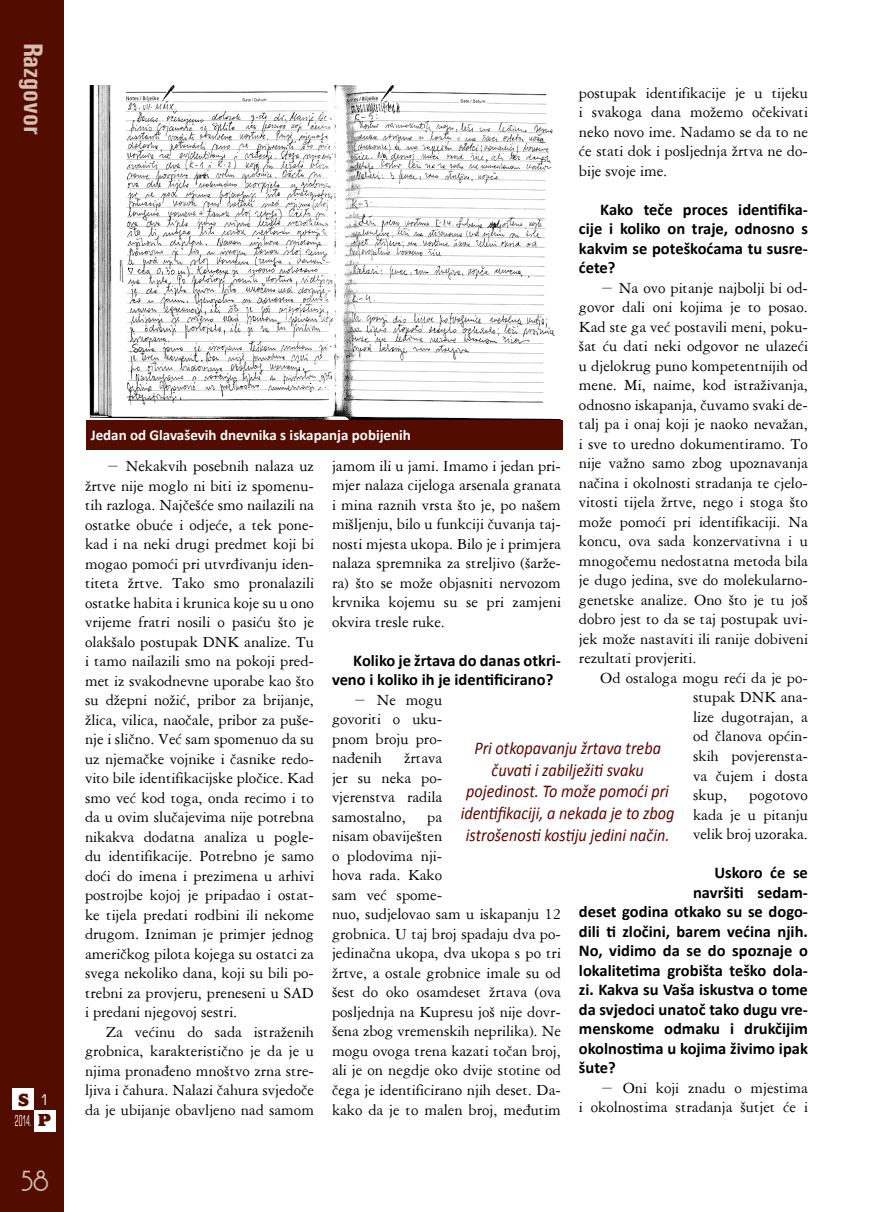
<style>
.page{position:relative;width:893px;height:1212px;background:#fff}
.page>*{position:absolute;margin:0;border:0;box-sizing:border-box;transform-origin:0 0}
.t1{font:700 condensed 27px "Univers";color:#d8bcb0}
.t2{font:27px "Andes";color:#d8bcb0}
.t3{font:italic 18px/21.6px "Calibri";color:#5e0600;text-align:center;scale:.9 1}
.t4{font:800 18px/20.2px "Alfredo";color:#520d00;text-align:right}
.t5{font:16.5px/19.5px "American Garamond BT";color:#000;text-align:justify}
.t6{font:700 16.5px/19.5px "Calibri";color:#000}
.t7{font:700 15px "Calibri";color:#fff}
.t8{font:condensed 15px "Square 721 BT";color:#fff;scale:.5 1}
.s1{font-family:"Square 721 BT";font-weight:400;font-stretch:condensed;font-size:15px;color:#fff}
</style>
<div class="page">
<div style="left:0;top:0;width:64px;height:1212px;background:#520d00"></div>
<div style="left:13px;top:1089px;width:21px;height:21px;background:#fff"></div>
<div style="left:34px;top:1110px;width:21px;height:21px;background:#fff"></div>
<img style="left:89px;top:85px;width:472px;height:335px">
<div style="left:86px;top:420px;width:477px;height:30px;background:#520d00"></div>
<h1 class="t1" style="left:50px;top:43px;width:94px;rotate:90deg">Razgovor</h1>
<p class="t4" style="left:18px;top:1090px;width:34px">S <span class="s1">1 </span>p</p>
<p class="t8" style="left:15px;top:1112px;width:35px">2014.</p>
<h1 class="t2" style="left:21px;top:1169px;width:29px">58</h1>
<p class="t5" style="left:579px;top:83px;width:230px">postupak identifikacije je u tijeku i svakoga dana možemo očekivati neko novo ime. Nadamo se da to ne će stati dok i posljednja žrtva ne do&shy;bije svoje ime.</p>
<p class="t6" style="left:579px;top:199px;width:230px;text-align:justify;text-indent:21px">Kako teče proces identifika&shy;cije i koliko on traje, odnosno s kakvim se poteškoćama tu susre&shy;ćete?</p>
<p class="t5" style="left:579px;top:278px;width:230px;text-indent:21px">− Na ovo pitanje najbolji bi od&shy;govor dali oni kojima je to posao.<br>Kad ste ga već postavili meni, poku&shy;šat ću dati neki odgovor ne ulazeći u djelokrug puno kompetentnijih od mene. Mi, naime, kod istraživanja, odnosno iskapanja, čuvamo svaki de&shy;talj pa i onaj koji je naoko nevažan, i sve to uredno dokumentiramo. To nije važno samo zbog upoznavanja načina i okolnosti stradanja te cjelo&shy;vitosti tijela žrtve, nego i stoga što može pomoći pri identifikaciji. Na koncu, ova sada konzervativna i u mnogočemu nedostatna metoda bila je dugo jedina, sve do molekularno&shy;genetske analize. Ono što je tu još dobro jest to da se taj postupak uvi&shy;jek može nastaviti ili ranije dobiveni rezultati provjeriti.</p>
<p class="t5" style="left:693px;top:668px;width:116px;text-indent:-93px">Od ostaloga mogu reći da je po&shy;stupak DNK ana&shy;lize dugotrajan, a od članova općin&shy;skih povjerensta&shy;va čujem i dosta skup,</p>
<p class="t7" style="left:91px;top:426px;width:322px">Jedan od Glavaševih dnevnika s iskapanja pobijenih</p>
<p class="t5" style="left:332px;top:456px;width:230px">jamom ili u jami. Imamo i jedan pri&shy;mjer nalaza cijeloga arsenala granata i mina raznih vrsta što je, po našem mišljenju, bilo u funkciji čuvanja taj&shy;nosti mjesta ukopa. Bilo je i primjera nalaza spremnika za streljivo (šarže&shy;ra) što se može objasniti nervozom krvnika kojemu su se pri zamjeni okvira tresle ruke.</p>
<p class="t6" style="left:332px;top:650px;width:230px;text-indent:21px">Koliko je žrtava do danas otkri&shy;veno i koliko ih je identificirano?</p>
<p class="t5" style="left:332px;top:690px;width:112px;text-indent:21px">− Ne mogu govoriti o uku&shy;pnom broju pro&shy;nađenih</p>
<p class="t5" style="left:85px;top:456px;width:230px;text-indent:21px">− Nekakvih posebnih nalaza uz žrtve nije moglo ni biti iz spomenu&shy;tih razloga. Najčešće smo nailazili na ostatke obuće i odjeće, a tek pone&shy;kad i na neki drugi predmet koji bi mogao pomoći pri utvrđivanju iden&shy;titeta žrtve. Tako smo pronalazili ostatke habita i krunica koje su u ono vrijeme fratri nosili o pasiću što je olakšalo postupak DNK analize. Tu i tamo nailazili smo na pokoji pred&shy;met iz svakodnevne uporabe kao što su džepni nožić, pribor za brijanje, žlica, vilica, naočale, pribor za puše&shy;nje i slično. Već sam spomenuo da su uz njemačke vojnike i časnike redo&shy;vito bile identifikacijske pločice. Kad smo već kod toga, onda recimo i to da u ovim slučajevima nije potrebna nikakva dodatna analiza u pogle&shy;du identifikacije. Potrebno je samo doći do imena i prezimena u arhivi postrojbe kojoj je pripadao i ostat&shy;ke tijela predati rodbini ili nekome drugom. Izniman je primjer jednog američkog pilota kojega su ostatci za svega nekoliko dana, koji su bili po&shy;trebni za provjeru, preneseni u SAD i predani njegovoj sestri.</p>
<p class="t5" style="left:85px;top:1022px;width:230px;text-indent:21px">Za većinu do sada istraženih grobnica, karakteristično je da je u njima pronađeno mnoštvo zrna stre&shy;ljiva i čahura. Nalazi čahura svjedoče da je ubijanje obavljeno nad samom</p>
<p class="t3" style="left:461px;top:736px;width:239px">Pri otkopavanju žrtava treba čuvati i zabilježiti svaku pojedinost. To može pomoći pri identifikaciji, a nekada je to zbog istrošenosti kostiju jedini način.</p>
<p class="t5" style="left:332px;top:748px;width:112px;text-indent:72px">žrtava jer su neka po&shy;vjerenstva radila samostalno,</p>
<p class="t5" style="left:693px;top:785px;width:116px;text-indent:56px">pogotovo kada je u pitanju velik broj uzoraka.</p>
<p class="t6" style="left:714px;top:862px;width:95px">Uskoro će se</p>
<p class="t6" style="left:693px;top:881px;width:116px">navršiti sedam-</p>
<p class="t6" style="left:579px;top:901px;width:230px">deset godina otkako su se dogo-</p>
<p class="t6" style="left:579px;top:920px;width:230px">dili ti zločini, barem većina njih.</p>
<p class="t6" style="left:579px;top:940px;width:230px">No, vidimo da se do spoznaje o</p>
<p class="t6" style="left:579px;top:959px;width:230px">lokalitetima grobišta teško dola-</p>
<p class="t6" style="left:579px;top:979px;width:230px">zi. Kakva su Vaša iskustva o tome</p>
<p class="t6" style="left:579px;top:998px;width:230px">da svjedoci unatoč tako dugu vre-</p>
<p class="t6" style="left:579px;top:1018px;width:230px">menskome odmaku i drukčijim</p>
<p class="t6" style="left:579px;top:1037px;width:230px">okolnostima u kojima živimo ipak</p>
<p class="t6" style="left:579px;top:1057px;width:38px">šute?</p>
<p class="t5" style="left:579px;top:1077px;width:230px;text-align:right">− Oni koji znadu o mjestima<br>i okolnostima stradanja šutjet će i</p>
<p class="t5" style="left:332px;top:807px;width:230px;text-align:left;text-indent:95px">pa<br>nisam obaviješten<br>o plodovima nji-<br>hova rada. Kako<br>sam već spome-<br>nuo, sudjelovao sam u iskapanju 12 grobnica. U taj broj spadaju dva po&shy;jedinačna ukopa, dva ukopa s po tri žrtve, a ostale grobnice imale su od šest do oko osamdeset žrtava (ova posljednja na Kupresu još nije dovr&shy;šena zbog vremenskih neprilika). Ne mogu ovoga trena kazati točan broj, ali je on negdje oko dvije stotine od čega je identificirano njih deset. Da&shy;kako da je to malen broj, međutim</p>
</div>
